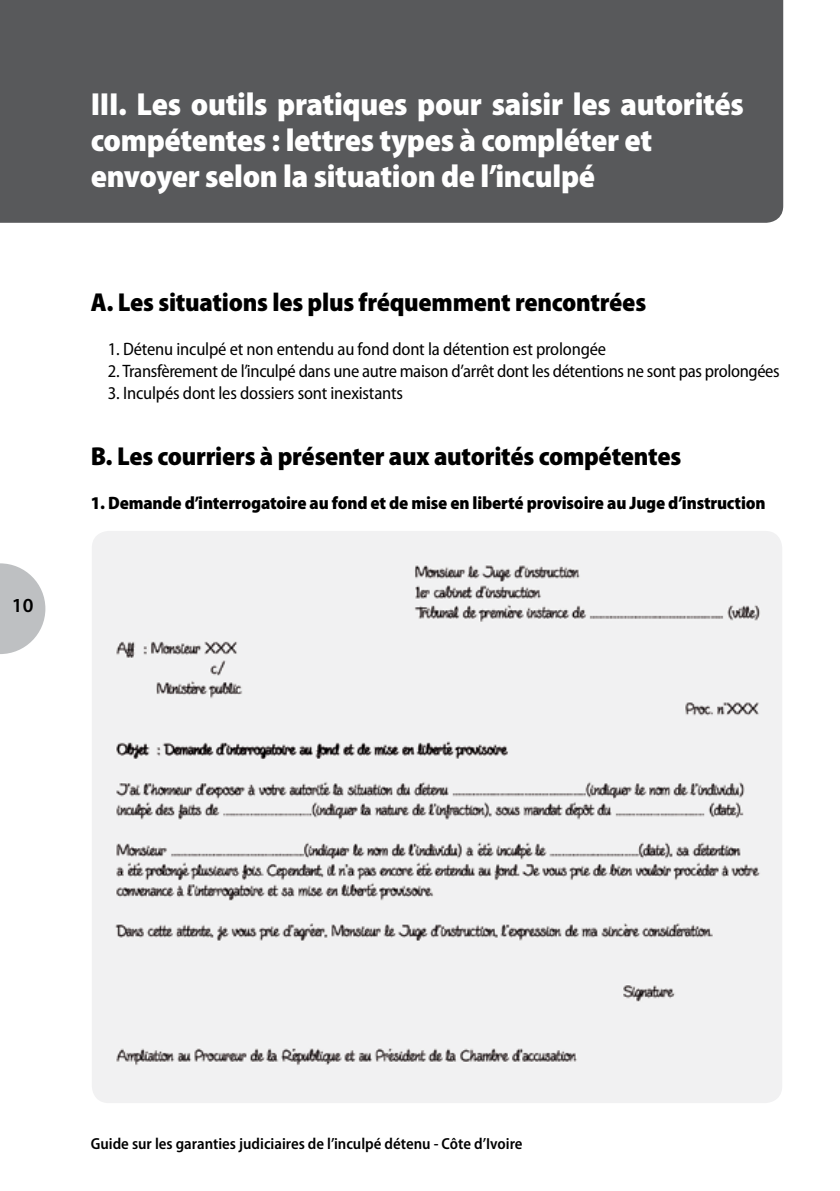
<style>
.page{position:relative;width:840px;height:1191px;background:#fff}
.page>*{position:absolute;margin:0;border:0;box-sizing:border-box;transform-origin:0 0}
.t1{font:900 semi-condensed 32px/36px "Myriad Pro";letter-spacing:-.01em;color:#fff}
.t2{font:900 semi-condensed 26px "Myriad Pro";letter-spacing:-.01em;color:#000}
.t3{font:600 20px "Myriad Pro";color:#000}
.t4{font:semi-condensed 18px "Myriad Pro";letter-spacing:-.015em;color:#000}
.t5{font:900 semi-condensed 18px "Myriad Pro";letter-spacing:-.01em;color:#000}
.t6{font:600 semi-condensed 16px "Myriad Pro";color:#000}
</style>
<div class="page">
<svg style="left:0;top:563px;width:45px;height:91px"></svg>
<div style="left:0;top:0;width:782px;height:223px;background:#58595b"></div>
<img style="left:92px;top:531px;width:689px;height:572px">
<p class="t3" style="left:12px;top:594px;width:23px">10</p>
<h1 class="t1" style="left:91px;top:86px;width:654px">III. Les outils pratiques pour saisir les autorités compétentes : lettres types à compléter et envoyer selon la situation de l’inculpé</h1>
<h2 class="t2" style="left:91px;top:287px;width:556px">A. Les situations les plus fréquemment rencontrées</h2>
<p class="t4" style="left:108px;top:339px;width:499px">1. Détenu inculpé et non entendu au fond dont la détention est prolongée</p>
<p class="t4" style="left:108px;top:361px;width:673px">2. Transfèrement de l’inculpé dans une autre maison d’arrêt dont les détentions ne sont pas prolongées</p>
<p class="t4" style="left:108px;top:383px;width:296px">3. Inculpés dont les dossiers sont inexistants</p>
<h2 class="t2" style="left:91px;top:441px;width:591px">B. Les courriers à présenter aux autorités compétentes</h2>
<p class="t5" style="left:91px;top:492px;width:676px">1. Demande d’interrogatoire au fond et de mise en liberté provisoire au Juge d’instruction</p>
<p class="t6" style="left:91px;top:1134px;width:433px">Guide sur les garanties judiciaires de l’inculpé détenu - Côte d’Ivoire</p>
</div>
